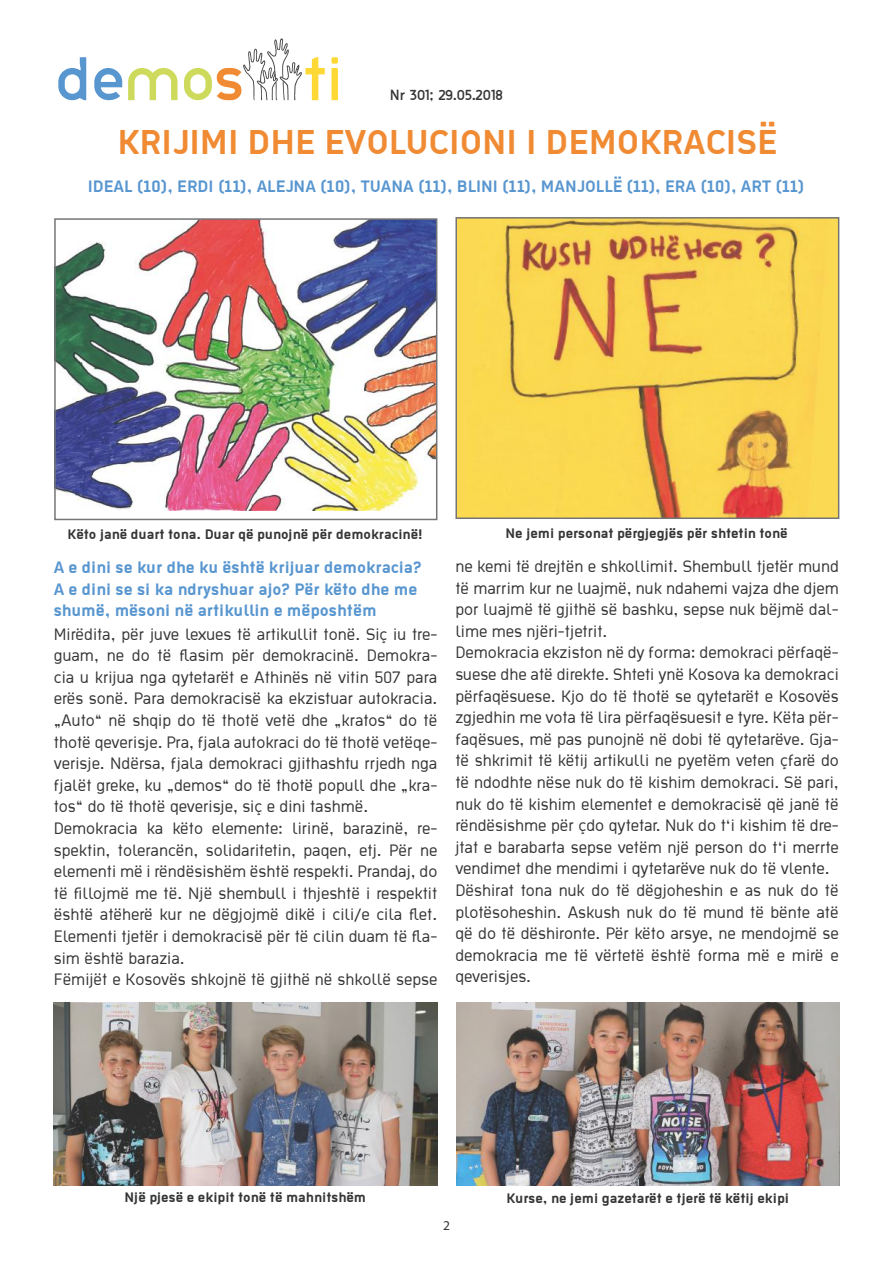
<style>
.page{position:relative;width:893px;height:1263px;background:#fff}
.page>*{position:absolute;margin:0;border:0;box-sizing:border-box;transform-origin:0 0}
.t1{font:700 37.5px "Ekstropia";color:#f08b34}
.t2{font:18px/21.6px "Ekstropia";color:#363435}
.t3{font:700 18px/21.6px "Ekstropia";color:#5896d0}
.t4{font:700 15px "Ekstropia";color:#363435}
.t5{font:13.5px "Thelbi Kujtesa";color:#363435}
.t6{font:13.5px "Myriad Pro";color:#363435}
</style>
<div class="page">
<svg style="left:58px;top:57px;width:28px;height:43px"></svg>
<svg style="left:94px;top:68px;width:28px;height:32px"></svg>
<svg style="left:128px;top:68px;width:50px;height:32px"></svg>
<svg style="left:331px;top:57px;width:7px;height:43px"></svg>
<svg style="left:184px;top:38px;width:141px;height:62px"></svg>
<img style="left:57px;top:221px;width:377px;height:290px">
<div style="left:54px;top:218px;width:383px;height:302px;border:2px solid #737577"></div>
<img style="left:456px;top:1003px;width:384px;height:182px">
<img style="left:54px;top:1002px;width:383px;height:183px">
<img style="left:458px;top:220px;width:378px;height:296px">
<div style="left:455px;top:217px;width:384px;height:302px;border:2px solid #737577"></div>
<p class="t5" style="left:390px;top:85px;width:115px">Nr 301; 29.05.2018</p>
<h1 class="t1" style="left:117px;top:120px;width:661px">KRIJIMI DHE EVOLUCIONI I DEMOKRACISË</h1>
<p class="t3" style="left:88px;top:175px;width:718px">IDEAL (10), ERDI (11), ALEJNA (10), TUANA (11), BLINI (11), MANJOLLË (11), ERA (10), ART (11)</p>
<p class="t4" style="left:68px;top:526px;width:357px">Këto janë duart tona. Duar që punojnë për demokracinë!</p>
<p class="t4" style="left:505px;top:524px;width:284px">Ne jemi personat përgjegjës për shtetin tonë</p>
<p class="t3" style="left:54px;top:556px;width:370px">A e dini se kur dhe ku është krijuar demokracia?<br>A e dini se si ka ndryshuar ajo? Për këto dhe me shumë, mësoni në artikullin e mëposhtëm</p>
<p class="t2" style="left:54px;top:622px;width:385px">Mirëdita, për juve lexues të artikullit tonë. Siç iu tre&shy;guam, ne do të flasim për demokracinë. Demokra&shy;cia u krijua nga qytetarët e Athinës në vitin 507 para erës sonë. Para demokracisë ka ekzistuar autokracia. „Auto“ në shqip do të thotë vetë dhe „kratos“ do të thotë qeverisje. Pra, fjala autokraci do të thotë vetëqe&shy;verisje. Ndërsa, fjala demokraci gjithashtu rrjedh nga fjalët greke, ku „demos“ do të thotë popull dhe „kra&shy;tos“ do të thotë qeverisje, siç e dini tashmë.<br>Demokracia ka këto elemente: lirinë, barazinë, re&shy;spektin, tolerancën, solidaritetin, paqen, etj. Për ne elementi më i rëndësishëm është respekti. Prandaj, do të fillojmë me të. Një shembull i thjeshtë i respektit është atëherë kur ne dëgjojmë dikë i cili/e cila flet.<br>Elementi tjetër i demokracisë për të cilin duam të fla&shy;sim është barazia.<br>Fëmijët e Kosovës shkojnë të gjithë në shkollë sepse</p>
<p class="t2" style="left:455px;top:555px;width:385px">ne kemi të drejtën e shkollimit. Shembull tjetër mund të marrim kur ne luajmë, nuk ndahemi vajza dhe djem por luajmë të gjithë së bashku, sepse nuk bëjmë dal&shy;lime mes njëri-tjetrit.<br>Demokracia ekziston në dy forma: demokraci përfaqë&shy;suese dhe atë direkte. Shteti ynë Kosova ka demokraci përfaqësuese. Kjo do të thotë se qytetarët e Kosovës zgjedhin me vota të lira përfaqësuesit e tyre. Këta për&shy;faqësues, më pas punojnë në dobi të qytetarëve. Gja&shy;të shkrimit të këtij artikulli ne pyetëm veten çfarë do të ndodhte nëse nuk do të kishim demokraci. Së pari, nuk do të kishim elementet e demokracisë që janë të rëndësishme për çdo qytetar. Nuk do t‘i kishim të dre&shy;jtat e barabarta sepse vetëm një person do t‘i merrte vendimet dhe mendimi i qytetarëve nuk do të vlente.<br>Dëshirat tona nuk do të dëgjoheshin e as nuk do të plotësoheshin. Askush nuk do të mund të bënte atë që do të dëshironte. Për këto arsye, ne mendojmë se demokracia me të vërtetë është forma më e mirë e qeverisjes.</p>
<p class="t4" style="left:125px;top:1188px;width:243px">Një pjesë e ekipit tonë të mahnitshëm</p>
<p class="t4" style="left:506px;top:1189px;width:284px">Kurse, ne jemi gazetarët e tjerë të këtij ekipi</p>
<p class="t6" style="left:443px;top:1217px;width:8px">2</p>
</div>
